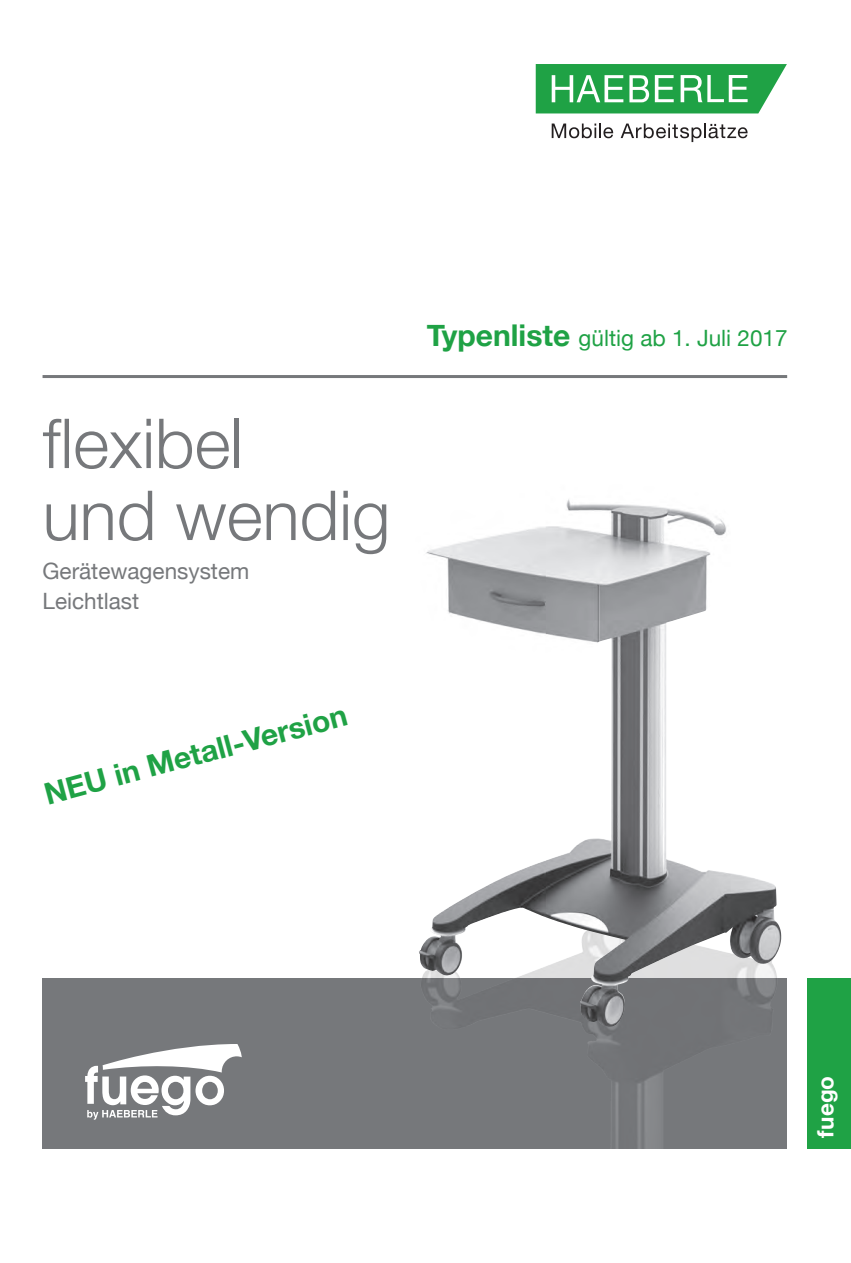
<style>
.page{position:relative;width:851px;height:1263px;background:#fff}
.page>*{position:absolute;margin:0;border:0;box-sizing:border-box;transform-origin:0 0}
.t1{font:300 69px/72px "Helvetica Neue";color:#76787b}
.t2{font:700 30px "Helvetica Neue";color:#1fa245}
.t3{font:22.5px "Helvetica Neue";color:#1fa245}
.t4{font:22.5px/30px "Helvetica Neue";color:#76787b}
.t5{font:700 22.5px "Helvetica Neue";letter-spacing:.005em;color:#fff}
.s1{font-weight:700;font-size:30px}
</style>
<div class="page">
<div style="left:43px;top:978px;width:744px;height:170px;background:#76787b"></div>
<div style="left:807px;top:978px;width:43px;height:170px;background:#1fa245"></div>
<svg style="left:85px;top:1044px;width:157px;height:76px"></svg>
<hr style="left:43px;top:375px;width:744px;height:3px;background:#76787b">
<img style="left:588px;top:933px;width:194px;height:215px">
<img style="left:419px;top:499px;width:362px;height:529px">
<svg style="left:535px;top:64px;width:251px;height:49px"></svg>
<svg style="left:551px;top:124px;width:62px;height:14px"></svg>
<svg style="left:620px;top:124px;width:127px;height:18px"></svg>
<h1 class="t1" style="left:43px;top:406px;width:349px">flexibel<br>und wendig</h1>
<p class="t4" style="left:43px;top:555px;width:208px">Gerätewagensystem<br>Leichtlast</p>
<h2 class="t2" style="left:40px;top:777px;width:314px;rotate:-15deg">NEU in Metall-Version</h2>
<p class="t3" style="left:427px;top:324px;width:362px"><span class="s1">Typenliste</span> gültig ab 1. Juli 2017</p>
<p class="t5" style="left:811px;top:1137px;width:63px;rotate:-90deg">fuego</p>
</div>
